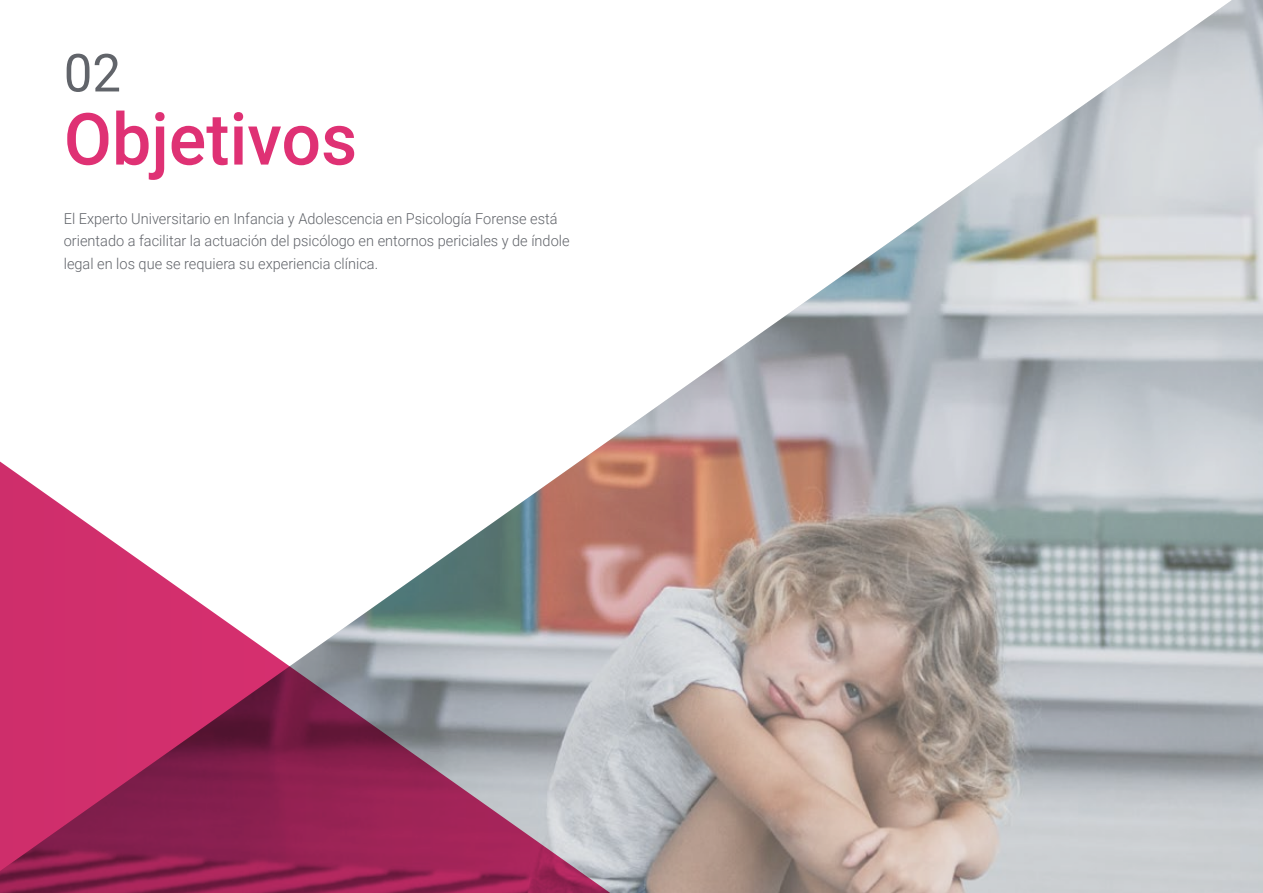
<style>
.page{position:relative;width:1263px;height:893px;background:#fff}
.page>*{position:absolute;margin:0;border:0;box-sizing:border-box;transform-origin:0 0}
.t1{font:500 72px "Roboto";color:#df3174}
.t2{font:52.5px "Roboto";color:#61646a}
.t3{font:300 15px/22.5px "Roboto";color:#61646a}
</style>
<div class="page">
<img style="left:601px;top:0;width:662px;height:893px">
<svg style="left:0;top:446px;width:640px;height:447px"></svg>
<h2 class="t2" style="left:64px;top:36px;width:59px">02</h2>
<h1 class="t1" style="left:64px;top:89px;width:295px">Objetivos</h1>
<p class="t3" style="left:64px;top:207px;width:507px">El Experto Universitario en Infancia y Adolescencia en Psicología Forense está orientado a facilitar la actuación del psicólogo en entornos periciales y de índole legal en los que se requiera su experiencia clínica.</p>
</div>
